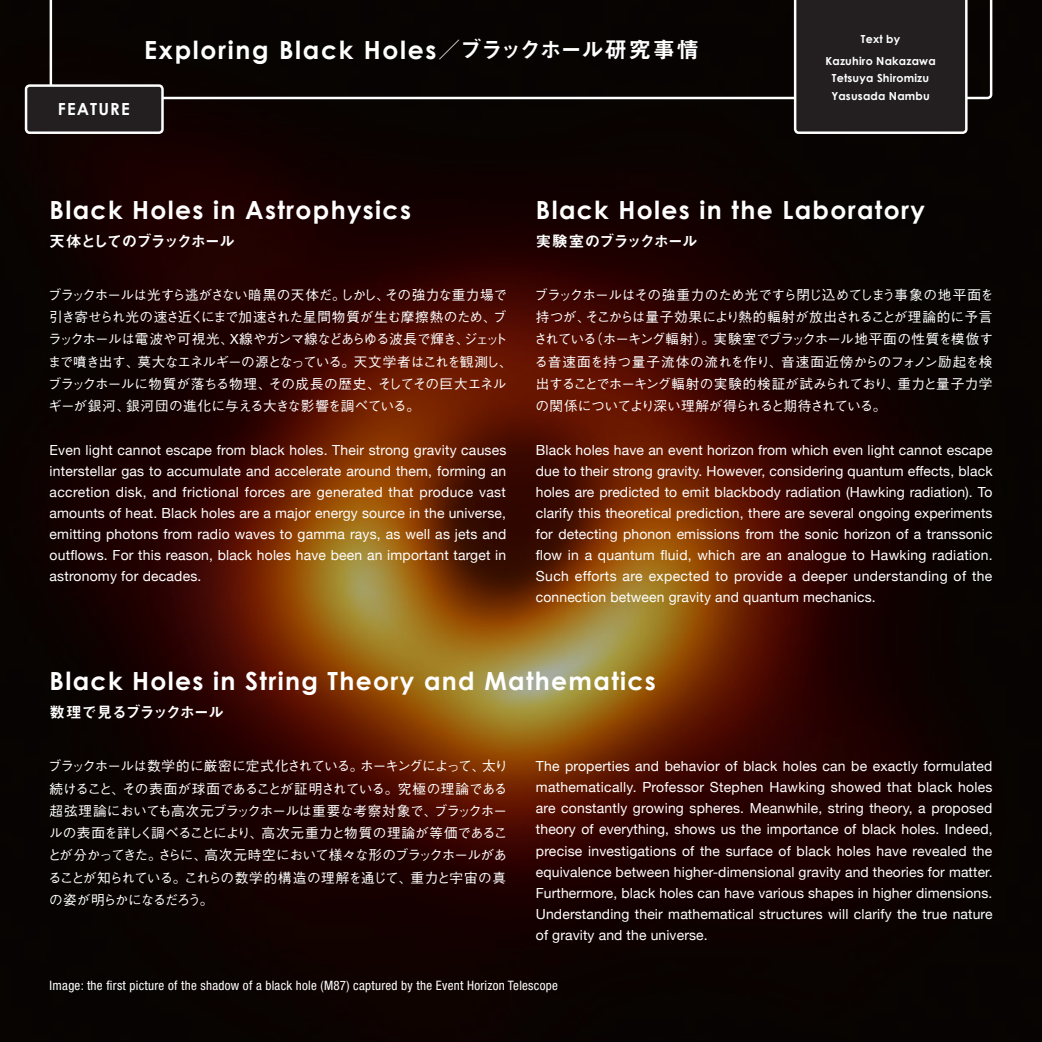
<style>
.page{position:relative;width:1042px;height:1042px;background:#fff}
.page>*{position:absolute;margin:0;border:0;box-sizing:border-box;transform-origin:0 0}
.t1{font:700 25.03px "Century Gothic";letter-spacing:.055em;color:#fff}
.t2{font:700 16.62px "Century Gothic";letter-spacing:.065em;color:#fff}
.t3{font:15.58px "Midashi Go Pro MB31";letter-spacing:-.085em;color:#fff}
.t4{font:14px/21px "Helvetica Neue";letter-spacing:.01em;color:#fff;text-align:justify}
.t5{font:500 13.65px/22.4px "Gothic BBB Pro";letter-spacing:-.055em;color:#fff}
.t6{font:condensed 12.95px "Helvetica Neue LT Std";letter-spacing:.02em;color:#fff}
.t7{font:700 11.03px/22.4px "Century Gothic";letter-spacing:.02em;color:#fff;text-align:center}
.s1{font-family:"Midashi Go Pro MB31";font-weight:400;font-size:22.4px}
.s2{font-family:"Helvetica Neue";font-weight:400;font-size:14px}
</style>
<div class="page">
<img style="left:0;top:0;width:1042px;height:1042px">
<div style="left:50px;top:0;width:942px;height:99px;background:#070302"></div>
<div style="left:26px;top:86px;width:136px;height:47px;background:#231f20;border-radius:4px"></div>
<div style="left:25px;top:84px;width:139px;height:50px;border:2px solid #fff;border-radius:4px"></div>
<div style="left:794px;top:0;width:173px;height:134px;background:#231f20"></div>
<p class="t2" style="left:58px;top:99px;width:73px">FEATURE</p>
<h1 class="t1" style="left:144px;top:34px;width:556px">Exploring Black Holes<span class="s1">／ブラックホール研究事情</span></h1>
<p class="t7" style="left:825px;top:27px;width:112px">Text by<br>Kazuhiro Nakazawa</p>
<p class="t7" style="left:831px;top:69px;width:100px;line-height:17.3px;text-align:left">Tetsuya Shiromizu<br>Yasusada Nambu</p>
<h1 class="t1" style="left:50px;top:194px;width:363px">Black Holes in Astrophysics</h1>
<p class="t3" style="left:50px;top:228px;width:187px">天体としてのブラックホール</p>
<p class="t5" style="left:48px;top:282px;width:466px">ブラックホールは光すら逃がさない暗黒の天体だ。しかし、その強力な重力場で引き寄せられ光の速さ近くにまで加速された星間物質が生む摩擦熱のため、ブラックホールは電波や可視光、<span class="s2">X</span>線やガンマ線などあらゆる波長で輝き、ジェットまで噴き出す、莫大なエネルギーの源となっている。天文学者はこれを観測し、ブラックホールに物質が落ちる物理、その成長の歴史、そしてその巨大エネルギーが銀河、銀河団の進化に与える大きな影響を調べている。</p>
<p class="t4" style="left:50px;top:439px;width:458px">Even light cannot escape from black holes. Their strong gravity causes interstellar gas to accumulate and accelerate around them, forming an accretion disk, and frictional forces are generated that produce vast amounts of heat. Black holes are a major energy source in the universe, emitting photons from radio waves to gamma rays, as well as jets and outflows. For this reason, black holes have been an important target in astronomy for decades.</p>
<h1 class="t1" style="left:536px;top:194px;width:390px">Black Holes in the Laboratory</h1>
<p class="t3" style="left:536px;top:228px;width:163px">実験室のブラックホール</p>
<p class="t5" style="left:534px;top:282px;width:462px;text-align:justify">ブラックホールはその強重力のため光ですら閉じ込めてしまう事象の地平面を持つが、そこからは量子効果により熱的輻射が放出されることが理論的に予言されている（ホーキング輻射）。実験室でブラックホール地平面の性質を模倣する音速面を持つ量子流体の流れを作り、音速面近傍からのフォノン励起を検出することでホーキング輻射の実験的検証が試みられており、重力と量子力学の関係についてより深い理解が得られると期待されている。</p>
<p class="t4" style="left:536px;top:439px;width:458px">Black holes have an event horizon from which even light cannot escape due to their strong gravity. However, considering quantum effects, black holes are predicted to emit blackbody radiation (Hawking radiation). To clarify this theoretical prediction, there are several ongoing experiments for detecting phonon emissions from the sonic horizon of a transsonic flow in a quantum fluid, which are an analogue to Hawking radiation.<br>Such efforts are expected to provide a deeper understanding of the connection between gravity and quantum mechanics.</p>
<h1 class="t1" style="left:50px;top:665px;width:608px">Black Holes in String Theory and Mathematics</h1>
<p class="t3" style="left:50px;top:700px;width:176px">数理で見るブラックホール</p>
<p class="t5" style="left:48px;top:753px;width:462px">ブラックホールは数学的に厳密に定式化されている。ホーキングによって、太り続けること、その表面が球面であることが証明されている。究極の理論である超弦理論においても高次元ブラックホールは重要な考察対象で、ブラックホールの表面を詳しく調べることにより、高次元重力と物質の理論が等価であることが分かってきた。さらに、高次元時空において様々な形のブラックホールがあることが知られている。これらの数学的構造の理解を通じて、重力と宇宙の真の姿が明らかになるだろう。</p>
<p class="t4" style="left:536px;top:755px;width:458px">The properties and behavior of black holes can be exactly formulated mathematically. Professor Stephen Hawking showed that black holes are constantly growing spheres. Meanwhile, string theory, a proposed theory of everything, shows us the importance of black holes. Indeed, precise investigations of the surface of black holes have revealed the equivalence between higher-dimensional gravity and theories for matter.<br>Furthermore, black holes can have various shapes in higher dimensions.<br>Understanding their mathematical structures will clarify the true nature of gravity and the universe.</p>
<p class="t6" style="left:50px;top:978px;width:510px">Image: the first picture of the shadow of a black hole (M87) captured by the Event Horizon Telescope</p>
</div>
